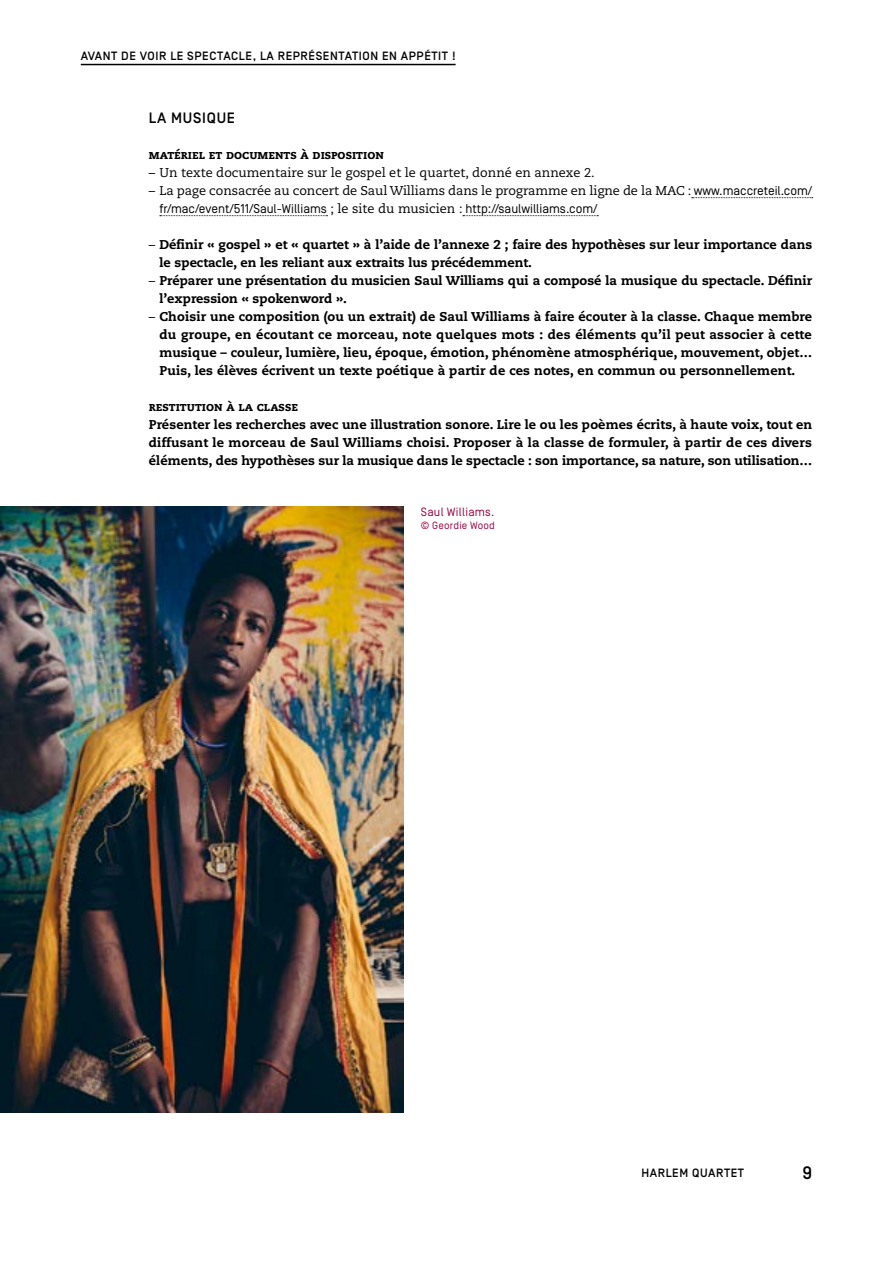
<style>
.page{position:relative;width:893px;height:1263px;background:#fff}
.page>*{position:absolute;margin:0;border:0;box-sizing:border-box;transform-origin:0 0}
.t1{font:500 18px "Simplon BP";color:#000}
.Titre_3{font:500 15px "Simplon BP";letter-spacing:.05em;color:#000}
.Texte_courant_sans_e{font:800 12.75px/18px "Caecilia LT Std";letter-spacing:.01em;color:#000}
.t2{font:12.75px/18px "Caecilia LT Std";letter-spacing:-.005em;color:#000}
.Texte_courant{font:800 12.75px "Caecilia LT Std";color:#000}
.t3{font:500 12px "Simplon BP";letter-spacing:.05em;color:#000}
.Legende{font:12px "Simplon BP Regular";letter-spacing:.02em;color:#9a0745}
.Legende-2{font:10.5px "Simplon BP Regular";letter-spacing:.02em;color:#9a0745}
.s1{font-family:"Simplon BP Regular"}
.s2{font-weight:400}
</style>
<div class="page">
<hr style="left:81px;top:64px;width:375px;height:1px;background:#000">
<svg style="left:692px;top:197px;width:121px;height:1px"></svg>
<svg style="left:160px;top:215px;width:168px;height:1px"></svg>
<svg style="left:463px;top:215px;width:135px;height:1px"></svg>
<img style="left:0;top:507px;width:404px;height:606px">
<p class="t3" style="left:81px;top:49px;width:16px">AVANT</p>
<p class="t3" style="left:121px;top:49px;width:27px">DE VOIR</p>
<p class="t3" style="left:170px;top:49px;width:26px">LE SPECTACLE</p>
<p class="t3" style="left:253px;top:49px;width:34px">, LA REPRÉSENTATION</p>
<p class="t3" style="left:382px;top:49px;width:27px">EN APPÉTIT</p>
<p class="t3" style="left:452px;top:49px;width:5px">!</p>
<p class="Titre_3" style="left:149px;top:109px;width:88px">LA MUSIQUE</p>
<p class="Texte_courant" style="left:149px;top:146px;width:237px">matériel et documents à disposition</p>
<p class="t2" style="left:149px;top:164px;width:447px">– Un texte documentaire sur le gospel et le quartet, donné en annexe 2.</p>
<p class="t2" style="left:159px;top:182px;width:654px;text-indent:-11px">– La page consacrée au concert de Saul Williams dans le programme en ligne de la MAC : <span class="s1">www.maccreteil.com/ fr/mac/event/511/Saul-Williams</span> ; le site du musicien : <span class="s1">http://saulwilliams.com/</span></p>
<p class="Texte_courant_sans_e" style="left:159px;top:235px;width:654px;text-indent:-11px"><span class="s2">–</span> Définir « gospel » et « quartet » à l’aide de l’annexe 2 ; faire des hypothèses sur leur importance dans le spectacle, en les reliant aux extraits lus précédemment.</p>
<p class="Texte_courant_sans_e" style="left:159px;top:271px;width:654px;text-indent:-11px"><span class="s2">–</span> Préparer une présentation du musicien Saul Williams qui a composé la musique du spectacle. Définir l’expression « spokenword ».</p>
<p class="Texte_courant_sans_e" style="left:159px;top:307px;width:654px;text-align:justify;text-indent:-11px"><span class="s2">–</span> Choisir une composition (ou un extrait) de Saul Williams à faire écouter à la classe. Chaque membre du groupe, en écoutant ce morceau, note quelques mots : des éléments qu’il peut associer à cette musique – couleur, lumière, lieu, époque, émotion, phénomène atmosphérique, mouvement, objet… Puis, les élèves écrivent un texte poétique à partir de ces notes, en commun ou personnellement.</p>
<p class="Texte_courant" style="left:149px;top:398px;width:151px">restitution à la classe</p>
<p class="Texte_courant_sans_e" style="left:149px;top:415px;width:665px;text-align:justify">Présenter les recherches avec une illustration sonore. Lire le ou les poèmes écrits, à haute voix, tout en diffusant le morceau de Saul Williams choisi. Proposer à la classe de formuler, à partir de ces divers éléments, des hypothèses sur la musique dans le spectacle : son importance, sa nature, son utilisation…</p>
<p class="Legende" style="left:421px;top:505px;width:75px">Saul Williams.</p>
<p class="Legende-2" style="left:421px;top:519px;width:75px">© Geordie Wood</p>
<p class="t3" style="left:641px;top:1166px;width:104px">HARLEM QUARTET</p>
<h1 class="t1" style="left:802px;top:1162px;width:11px">9</h1>
</div>
